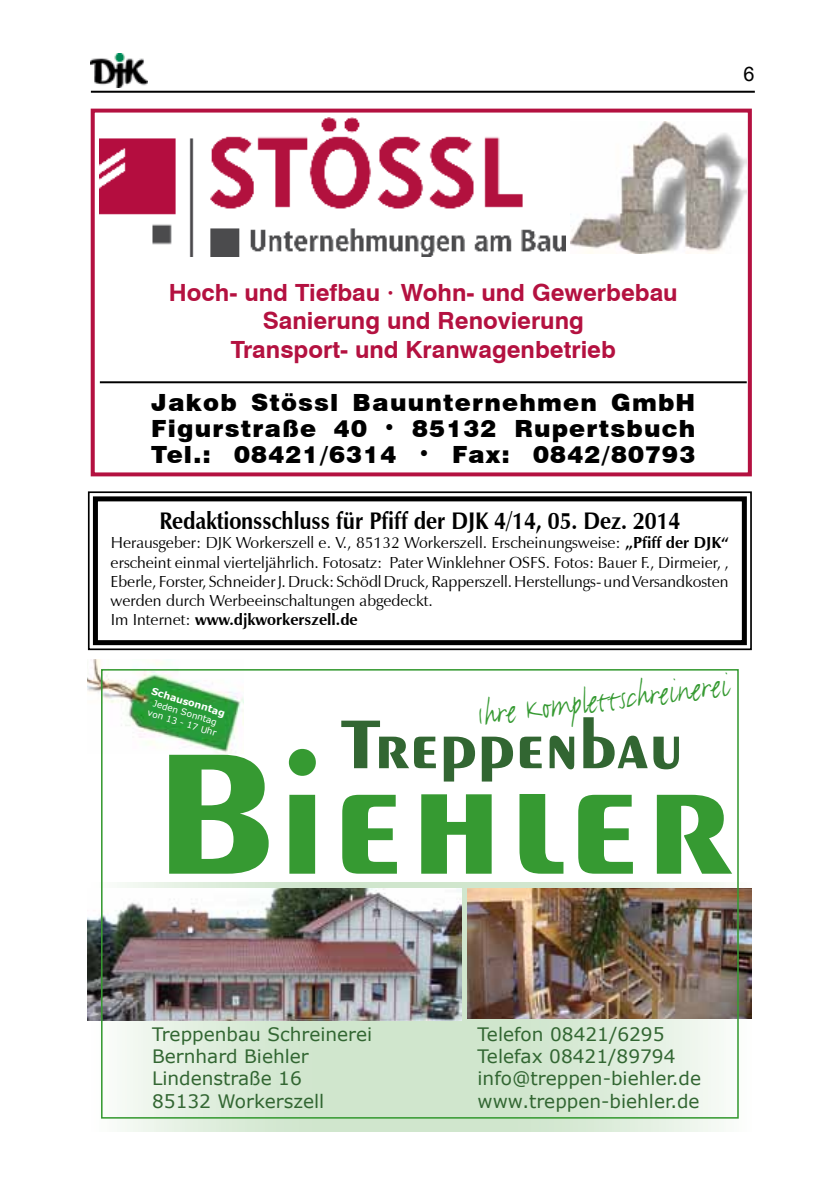
<style>
.page{position:relative;width:840px;height:1191px;background:#fff}
.page>*{position:absolute;margin:0;border:0;box-sizing:border-box;transform-origin:0 0}
.t1{font:37.6px "FF Justlefthand";color:#369a32;scale:.9 1}
.t2{font:700 24px "Zapf Humanist 601 BT";color:#000;scale:.9 1}
.t3{font:900 23.6px/25.6px "Swiss 721 BT";letter-spacing:.05em;color:#000;text-align:justify}
.t4{font:700 23.6px/28.4px "Swiss 721 BT";color:#b41140;text-align:center}
.t5{font:20px "Arial";color:#000}
.t6{font:18.4px/22.2px "Verdana";color:#326632}
.t7{font:16px/19.2px "Zapf Humanist 601 BT";color:#000}
.t8{font:700 9.6px "Verdana";color:#fff}
.t9{font:9px/10.8px "Verdana";color:#fff}
.s1{font-size:27.6px}
.s2{font-weight:700}
</style>
<div class="page">
<hr style="left:91px;top:91px;width:663px;height:2px;background:#000">
<img style="left:91px;top:54px;width:56px;height:34px">
<svg style="left:87px;top:491px;width:665px;height:160px"></svg>
<div style="left:93px;top:496px;width:653px;height:149px;border:5px solid #000"></div>
<svg style="left:169px;top:749px;width:562px;height:124px"></svg>
<svg style="left:341px;top:717px;width:337px;height:64px"></svg>
<img style="left:88px;top:659px;width:155px;height:94px">
<svg style="left:88px;top:882px;width:663px;height:249px"></svg>
<img style="left:88px;top:888px;width:373px;height:132px">
<img style="left:467px;top:888px;width:284px;height:130px">
<div style="left:101px;top:669px;width:637px;height:449px;border:2px solid #369a32"></div>
<img style="left:570px;top:121px;width:176px;height:132px">
<div style="left:91px;top:109px;width:660px;height:367px;border:4px solid #b41140"></div>
<img style="left:100px;top:117px;width:465px;height:140px">
<hr style="left:100px;top:381px;width:646px;height:2px;background:#000">
<p class="t5" style="left:743px;top:61px;width:13px">6</p>
<h3 class="t4" style="left:169px;top:278px;width:510px">Hoch- und Tiefbau · Wohn- und Gewerbebau<br>Sanierung und Renovierung<br>Transport- und Kranwagenbetrieb</h3>
<h3 class="t3" style="left:151px;top:390px;width:545px">Jakob Stössl Bauunternehmen GmbH Figurstraße 40 <span class="s1">·</span> 85132 Rupertsbuch Tel.: 08421/6314 <span class="s1">·</span> Fax: 0842/80793</h3>
<h2 class="t2" style="left:159px;top:506px;width:580px">Redaktionsschluss für Pfiff der DJK 4/14, 05. Dez. 2014</h2>
<p class="t7" style="left:111px;top:533px;width:619px">Herausgeber: DJK Workerszell e. V., 85132 Workerszell. Erscheinungsweise: <span class="s2">„Pfiff der DJK“ </span>erscheint einmal vierteljährlich. Fotosatz: Pater Winklehner OSFS. Fotos: Bauer F., Dirmeier, , Eberle, Forster, Schneider J. Druck: Schödl Druck, Rapperszell. Herstellungs- und Versandkosten werden durch Werbeeinschaltungen abgedeckt.<br>Im Internet: <span class="s2">www.djkworkerszell.de</span></p>
<p class="t8" style="left:153px;top:685px;width:78px;rotate:17deg">Schausonntag</p>
<p class="t9" style="left:152px;top:696px;width:73px;rotate:17deg">Jeden Sonntag von 13 - 17 Uhr</p>
<h1 class="t1" style="left:474px;top:694px;width:283px;rotate:-7deg">Ihre Komplettschreinerei</h1>
<p class="t6" style="left:152px;top:1022px;width:221px">Treppenbau Schreinerei<br>Bernhard Biehler<br>Lindenstraße 16<br>85132 Workerszell</p>
<p class="t6" style="left:477px;top:1022px;width:225px">Telefon 08421/6295<br>Telefax 08421/89794 info@treppen-biehler.de www.treppen-biehler.de</p>
</div>
